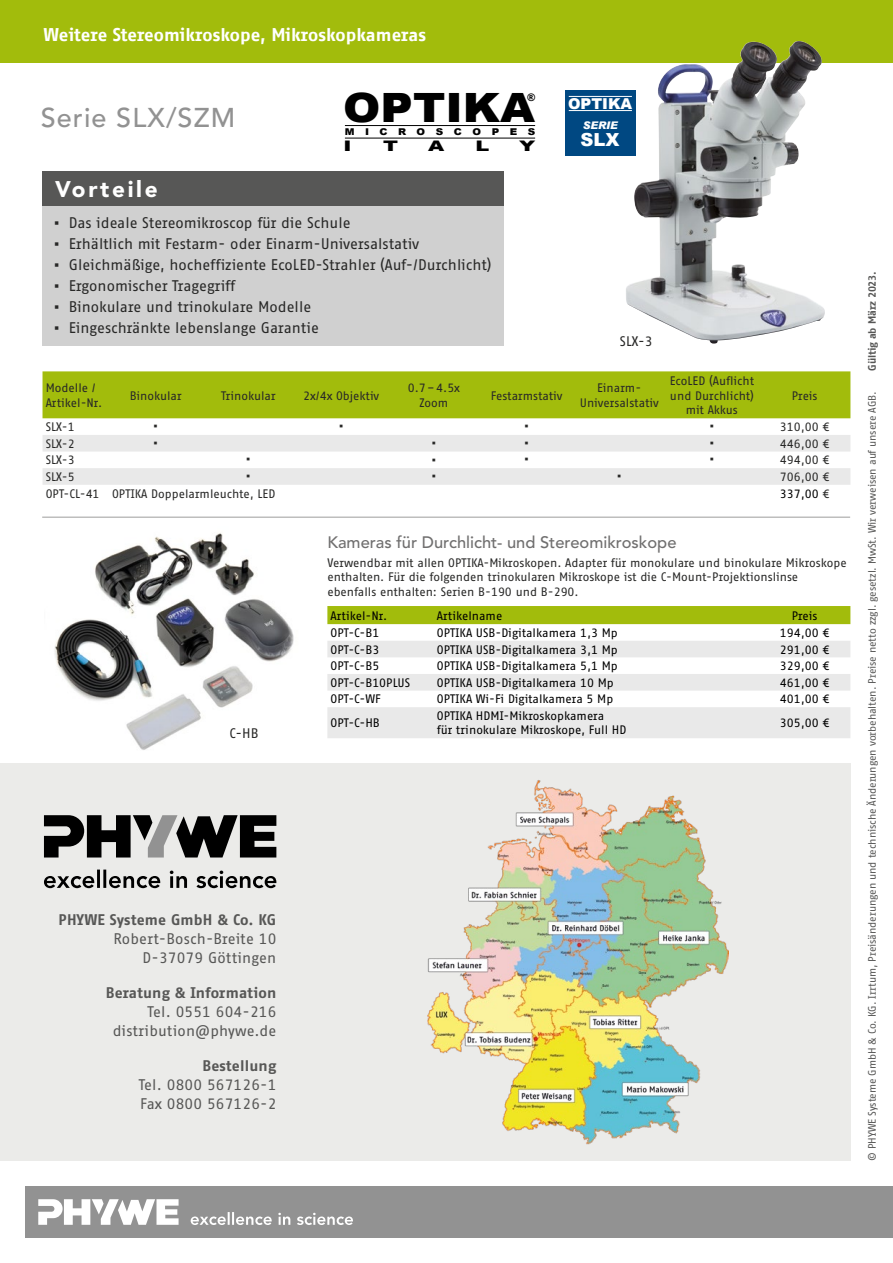
<style>
.page{position:relative;width:893px;height:1263px;background:#fff}
.page>*{position:absolute;margin:0;border:0;box-sizing:border-box;transform-origin:0 0}
.t1{font:900 40.35px "Arial";color:#000;scale:1.11 1}
.Lopende_tekst{font:500 27px "Avenir LT Std";letter-spacing:.04em;color:#929292}
.Lopende_tekst-2{font:900 22.5px "Avenir LT Std";letter-spacing:.12em;color:#fff}
.t2{font:700 18px "Fago Office Sans CE";color:#fff}
.t3{font:900 18px "Arial";color:#fff}
.Artikelgruppe{font:500 16.5px "Avenir LT Std";color:#706f6f}
.Lopende_tekst-3{font:15px "Fago Office Sans OT";color:#282827}
.t4{font:15px/19px "Fago Office Sans OT";letter-spacing:.01em;color:#575756;text-align:right}
.t5{font:900 15px "Arial";color:#fff}
.t6{font:900 14.55px "Arial";color:#000;scale:1.43 1}
.t7{font:13.5px "Fago Office Sans OT";color:#282827}
.tab_copy{font:12px/14.4px "Fago Office Sans OT";color:#000}
.Artikelgruppe-2{font:12px/14.4px "Fago Office Sans OT";color:#282827}
.tab_head_left{font:12px/14.4px "Fago Office Sans OT";color:#282827;text-align:center}
.tab_copy-2{font:12px "Fago Office Sans OT";color:#282827}
.tab_head_left-2{font:12px "Fago Office Sans OT";color:#000}
.tab_copy-3{font:12px "Arial";color:#282827}
.Tabellen_copy{font:10.5px "Fago Office Sans CE";letter-spacing:-.01em;color:#575756}
.Tabellen_copy-2{font:700 10.5px "Fago Office Sans CE";letter-spacing:-.01em;color:#575756}
.t8{font:italic 900 10.5px "Arial";color:#fff}
.t9{font:900 10.35px "Arial";color:#000}
.t10{font:900 9.3px "Arial";letter-spacing:1.015em;color:#000;scale:1.11 1}
.s1{font-family:"Arial"}
.s2{color:#282827}
.s3{font-weight:700}
</style>
<div class="page">
<div style="left:26px;top:1186px;width:867px;height:51px;background:#929292"></div>
<svg style="left:191px;top:1212px;width:162px;height:13px"></svg>
<svg style="left:38px;top:1199px;width:141px;height:26px"></svg>
<div style="left:0;top:0;width:893px;height:63px;background:#a2bc0c"></div>
<hr style="left:42px;top:517px;width:808px;height:1px;background:#9d9d9c">
<div style="left:327px;top:606px;width:523px;height:18px;background:#a2bc0c"></div>
<svg style="left:327px;top:641px;width:523px;height:97px;fill:#e9e9e9"></svg>
<img style="left:54px;top:533px;width:240px;height:217px">
<div style="left:43px;top:371px;width:807px;height:47px;background:#a2bc0c"></div>
<svg style="left:43px;top:435px;width:807px;height:50px"></svg>
<div style="left:0;top:764px;width:850px;height:397px;background:#ebebe9"></div>
<img style="left:428px;top:780px;width:300px;height:365px">
<svg style="left:44px;top:815px;width:232px;height:42px"></svg>
<svg style="left:44px;top:869px;width:232px;height:19px"></svg>
<img style="left:625px;top:41px;width:200px;height:303px">
<hr style="left:345px;top:125px;width:190px;height:1px;background:#000">
<hr style="left:345px;top:138px;width:190px;height:1px;background:#000">
<div style="left:43px;top:199px;width:461px;height:147px;background:#d0d0d0"></div>
<div style="left:43px;top:171px;width:461px;height:34px;background:#575756"></div>
<div style="left:565px;top:90px;width:70px;height:65px;background:#004882"></div>
<hr style="left:569px;top:110px;width:63px;height:1px;background:#fff">
<hr style="left:569px;top:96px;width:63px;height:1px;background:#fff">
<p class="t2" style="left:43px;top:24px;width:384px">Weitere Stereomikroskope, Mikroskopkameras</p>
<p class="Lopende_tekst" style="left:41px;top:102px;width:196px">Serie SLX/SZM</p>
<p class="Lopende_tekst-2" style="left:55px;top:176px;width:104px">Vorteile</p>
<p class="t1" style="left:343px;top:79px;width:174px">OPTIKA</p>
<p class="t10" style="left:345px;top:125px;width:173px">MICROSCOPES</p>
<p class="t9" style="left:527px;top:90px;width:10px">®</p>
<p class="t6" style="left:344px;top:135px;width:7px">I</p>
<p class="t6" style="left:383px;top:135px;width:12px">T</p>
<p class="t6" style="left:428px;top:135px;width:13px">A</p>
<p class="t6" style="left:476px;top:135px;width:11px">L</p>
<p class="t6" style="left:519px;top:135px;width:13px">Y</p>
<p class="Lopende_tekst-3" style="left:54px;top:214px;width:298px"><span class="s1">▪</span> Das ideale Stereomikroscop für die Schule</p>
<p class="Lopende_tekst-3" style="left:54px;top:235px;width:367px"><span class="s1">▪</span> Erhältlich mit Festarm- oder Einarm-Universalstativ</p>
<p class="Lopende_tekst-3" style="left:54px;top:256px;width:439px"><span class="s1">▪</span> Gleichmäßige, hocheffiziente EcoLED-Strahler (Auf-/Durchlicht)</p>
<p class="Lopende_tekst-3" style="left:54px;top:277px;width:183px"><span class="s1">▪</span> Ergonomischer Tragegriff</p>
<p class="Lopende_tekst-3" style="left:54px;top:298px;width:259px"><span class="s1">▪</span> Binokulare und trinokulare Modelle</p>
<p class="Lopende_tekst-3" style="left:54px;top:319px;width:266px"><span class="s1">▪</span> Eingeschränkte lebenslange Garantie</p>
<p class="t5" style="left:568px;top:93px;width:66px">OPTIKA</p>
<p class="t8" style="left:583px;top:118px;width:36px">SERIE</p>
<p class="t3" style="left:581px;top:126px;width:41px">SLX</p>
<p class="t7" style="left:620px;top:334px;width:34px">SLX-3</p>
<p class="tab_head_left" style="left:46px;top:381px;width:58px;text-align:left">Modelle /<br>Artikel-Nr.</p>
<p class="tab_head_left" style="left:130px;top:388px;width:54px">Binokular</p>
<p class="tab_head_left" style="left:221px;top:388px;width:56px">Trinokular</p>
<p class="tab_head_left" style="left:303px;top:388px;width:78px">2x/4x Objektiv</p>
<p class="tab_head_left" style="left:408px;top:381px;width:54px">0.7–4.5x</p>
<p class="tab_head_left" style="left:419px;top:396px;width:30px">Zoom</p>
<p class="tab_head_left" style="left:491px;top:388px;width:73px">Festarmstativ</p>
<p class="tab_head_left" style="left:580px;top:381px;width:80px">Einarm-<br>Universalstativ</p>
<p class="tab_head_left" style="left:670px;top:374px;width:86px">EcoLED (Auflicht und Durchlicht) mit Akkus</p>
<p class="tab_head_left" style="left:792px;top:388px;width:27px">Preis</p>
<p class="tab_copy-2" style="left:46px;top:420px;width:30px">SLX-1</p>
<p class="tab_copy-3" style="left:154px;top:418px;width:6px">▪</p>
<p class="tab_copy-3" style="left:339px;top:418px;width:6px">▪</p>
<p class="tab_copy-3" style="left:524px;top:418px;width:6px">▪</p>
<p class="tab_copy-3" style="left:710px;top:418px;width:6px">▪</p>
<p class="tab_copy-2" style="left:780px;top:420px;width:51px">310,00 €</p>
<p class="tab_copy-2" style="left:46px;top:437px;width:30px">SLX-2</p>
<p class="tab_copy-3" style="left:154px;top:434px;width:6px">▪</p>
<p class="tab_copy-3" style="left:432px;top:434px;width:6px">▪</p>
<p class="tab_copy-3" style="left:524px;top:434px;width:6px">▪</p>
<p class="tab_copy-3" style="left:710px;top:434px;width:6px">▪</p>
<p class="tab_copy-2" style="left:780px;top:437px;width:51px">446,00 €</p>
<p class="tab_copy-2" style="left:46px;top:454px;width:30px">SLX-3</p>
<p class="tab_copy-3" style="left:246px;top:451px;width:6px">▪</p>
<p class="tab_copy-3" style="left:432px;top:452px;width:6px">▪</p>
<p class="tab_copy-3" style="left:524px;top:451px;width:6px">▪</p>
<p class="tab_copy-3" style="left:710px;top:451px;width:6px">▪</p>
<p class="tab_copy-2" style="left:780px;top:454px;width:51px">494,00 €</p>
<p class="tab_copy-2" style="left:46px;top:470px;width:30px">SLX-5</p>
<p class="tab_copy-3" style="left:246px;top:468px;width:6px">▪</p>
<p class="tab_copy-3" style="left:432px;top:468px;width:6px">▪</p>
<p class="tab_copy-3" style="left:617px;top:468px;width:6px">▪</p>
<p class="tab_copy-2" style="left:780px;top:470px;width:51px">706,00 €</p>
<p class="tab_copy-2" style="left:46px;top:487px;width:55px">OPT-CL-41</p>
<p class="tab_copy-2" style="left:112px;top:487px;width:165px">OPTIKA Doppelarmleuchte, LED</p>
<p class="tab_copy" style="left:780px;top:486px;width:51px">337,00 <span class="s2">€</span></p>
<p class="t7" style="left:230px;top:726px;width:30px">C-HB</p>
<p class="Artikelgruppe" style="left:327px;top:533px;width:351px">Kameras für Durchlicht- und Stereomikroskope</p>
<p class="Artikelgruppe-2" style="left:327px;top:556px;width:521px">Verwendbar mit allen OPTIKA-Mikroskopen. Adapter für monokulare und binokulare Mikroskope enthalten. Für die folgenden trinokularen Mikroskope ist die C-Mount-Projektionslinse ebenfalls enthalten: Serien B-190 und B-290.</p>
<p class="tab_head_left-2" style="left:331px;top:609px;width:58px">Artikel-Nr.</p>
<p class="tab_head_left-2" style="left:437px;top:609px;width:67px">Artikelname</p>
<p class="tab_head_left-2" style="left:792px;top:609px;width:27px">Preis</p>
<p class="tab_copy" style="left:331px;top:626px;width:50px">OPT-C-B1</p>
<p class="tab_copy" style="left:437px;top:626px;width:182px">OPTIKA USB-Digitalkamera 1,3 Mp</p>
<p class="tab_copy" style="left:780px;top:626px;width:51px">194,00 €</p>
<p class="tab_copy" style="left:331px;top:642px;width:50px">OPT-C-B3</p>
<p class="tab_copy" style="left:437px;top:642px;width:182px">OPTIKA USB-Digitalkamera 3,1 Mp</p>
<p class="tab_copy" style="left:780px;top:642px;width:51px">291,00 €</p>
<p class="tab_copy" style="left:331px;top:659px;width:50px">OPT-C-B5</p>
<p class="tab_copy" style="left:437px;top:659px;width:182px">OPTIKA USB-Digitalkamera 5,1 Mp</p>
<p class="tab_copy" style="left:780px;top:659px;width:51px">329,00 €</p>
<p class="tab_copy" style="left:331px;top:675px;width:81px">OPT-C-B10PLUS</p>
<p class="tab_copy" style="left:437px;top:675px;width:178px">OPTIKA USB-Digitalkamera 10 Mp</p>
<p class="tab_copy" style="left:780px;top:675px;width:51px">461,00 €</p>
<p class="tab_copy" style="left:331px;top:692px;width:52px">OPT-C-WF</p>
<p class="tab_copy" style="left:437px;top:692px;width:178px">OPTIKA Wi-Fi Digitalkamera 5 Mp</p>
<p class="tab_copy" style="left:780px;top:692px;width:51px">401,00 €</p>
<p class="tab_copy" style="left:331px;top:716px;width:51px">OPT-C-HB</p>
<p class="tab_copy" style="left:437px;top:709px;width:191px">OPTIKA HDMI-Mikroskopkamera<br>für trinokulare Mikroskope, Full HD</p>
<p class="tab_copy" style="left:780px;top:716px;width:51px">305,00 €</p>
<p class="t4" style="left:58px;top:910px;width:219px"><span class="s3">PHYWE Systeme GmbH &amp; Co. KG<br></span>Robert-Bosch-Breite 10<br>D-37079 Göttingen</p>
<p class="t4" style="left:106px;top:983px;width:172px"><span class="s3">Beratung &amp; Information<br></span>Tel. 0551 604-216 distribution@phywe.de</p>
<p class="t4" style="left:139px;top:1057px;width:139px;text-align:justify;text-indent:64px"><span class="s3">Bestellung </span>Tel. 0800 567126-1<br>Fax 0800 567126-2</p>
<p class="Tabellen_copy-2" style="left:866px;top:371px;width:102px;rotate:-90deg">Gültig ab März 2023.</p>
<p class="Tabellen_copy" style="left:866px;top:1161px;width:771px;rotate:-90deg">© PHYWE Systeme GmbH &amp; Co. KG. Irrtum, Preisänderungen und technische Änderungen vorbehalten. Preise netto zzgl. gesetzl. MwSt. Wir verweisen auf unsere AGB.</p>
</div>
